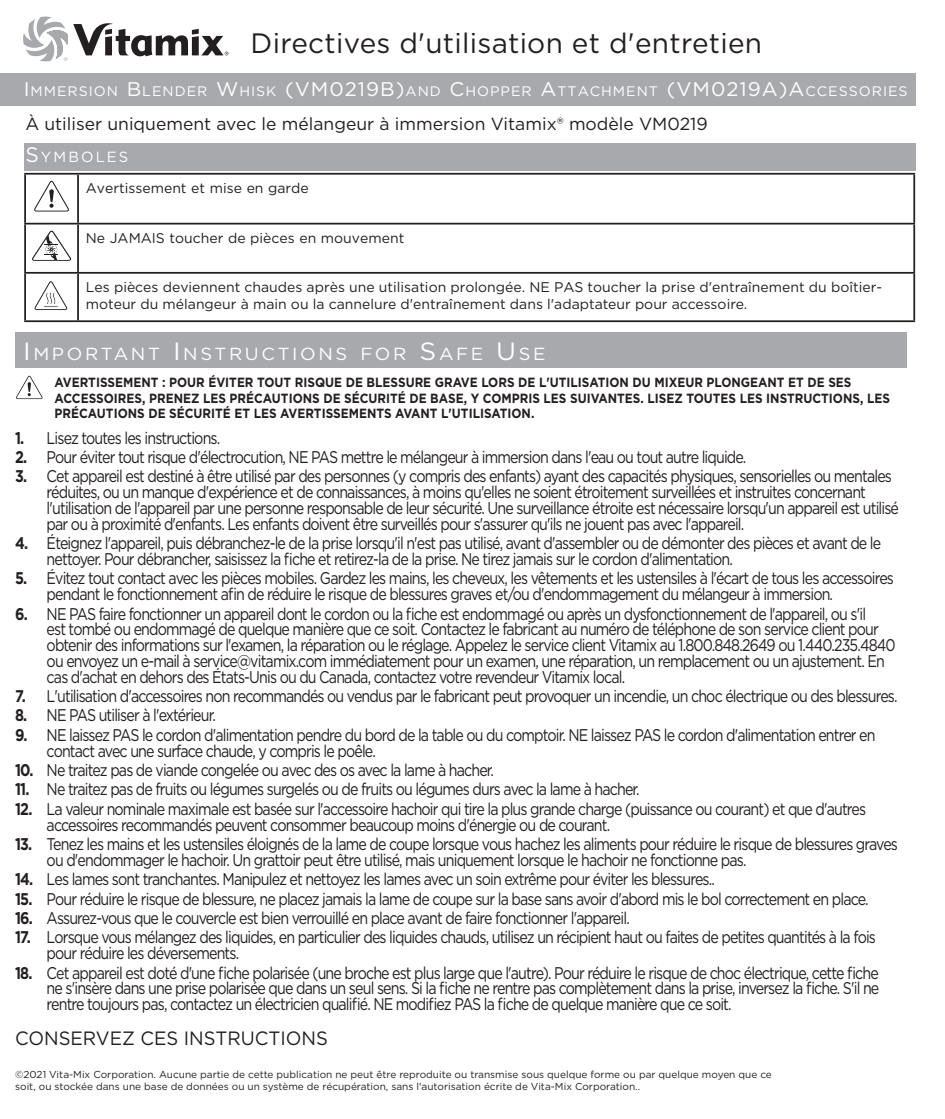
<style>
.page{position:relative;width:945px;height:1119px;background:#fff}
.page>*{position:absolute;margin:0;border:0;box-sizing:border-box;transform-origin:0 0}
.t1{font:28px "Gotham";letter-spacing:.01em;color:#231f20}
.Recipe_Title{font:19.25px "Gotham";color:#231f20;scale:.96 1}
.t2{font:17.5px "Gotham";color:#231f20}
.header_copy_ENG{font:17.5px "Gotham";letter-spacing:.145em;color:#fff;scale:1.05 1}
.t3{font:16.97px/15.8px "Gotham";letter-spacing:-.06em;color:#231f20;scale:.84 1}
.Heading_3{font:14.7px "Gotham";letter-spacing:.145em;color:#fff}
.Subhead_copy{font:14px/16.6px "Gotham";color:#231f20}
.GB8_75{font:14px "Gotham";color:#231f20}
.t4{font:13.83px "Gotham";letter-spacing:.07em;color:#fff}
.t5{font:700 13.3px/15.8px "Gotham";color:#231f20;scale:.89 1}
.GB6_75{font:10.15px/12.1px "Gotham";color:#231f20}
.s1{font-size:19.78px}
.s2{font-size:21px}
.s3{font-size:24.85px}
.s4{font-weight:700}
</style>
<div class="page">
<div style="left:0;top:73px;width:916px;height:33px;background:#a8a9ad"></div>
<svg style="left:23px;top:17px;width:206px;height:44px"></svg>
<div style="left:24px;top:143px;width:892px;height:28px;background:#a8a9ad"></div>
<hr style="left:24px;top:173px;width:54px;height:2px;background:#231f20">
<hr style="left:24px;top:175px;width:2px;height:48px;background:#231f20">
<hr style="left:78px;top:173px;width:837px;height:2px;background:#231f20">
<hr style="left:77px;top:175px;width:2px;height:48px;background:#231f20">
<hr style="left:913px;top:175px;width:2px;height:48px;background:#231f20">
<hr style="left:24px;top:223px;width:54px;height:1px;background:#231f20">
<hr style="left:24px;top:224px;width:2px;height:48px;background:#231f20">
<hr style="left:78px;top:223px;width:837px;height:1px;background:#231f20">
<hr style="left:77px;top:224px;width:2px;height:48px;background:#231f20">
<hr style="left:913px;top:224px;width:2px;height:48px;background:#231f20">
<hr style="left:24px;top:272px;width:54px;height:2px;background:#231f20">
<hr style="left:24px;top:274px;width:2px;height:46px;background:#231f20">
<hr style="left:78px;top:272px;width:837px;height:2px;background:#231f20">
<hr style="left:77px;top:274px;width:2px;height:46px;background:#231f20">
<hr style="left:913px;top:274px;width:2px;height:46px;background:#231f20">
<hr style="left:24px;top:320px;width:54px;height:2px;background:#231f20">
<hr style="left:78px;top:320px;width:837px;height:2px;background:#231f20">
<svg style="left:34px;top:180px;width:35px;height:31px"></svg>
<svg style="left:32px;top:230px;width:40px;height:31px"></svg>
<svg style="left:35px;top:281px;width:32px;height:29px"></svg>
<div style="left:15px;top:332px;width:891px;height:35px;background:#a8a9ad"></div>
<svg style="left:16px;top:375px;width:27px;height:24px"></svg>
<p class="t1" style="left:251px;top:26px;width:513px">Directives d'utilisation et d'entretien</p>
<p class="t4" style="left:24px;top:82px;width:885px"><span class="s1">I</span>MMERSION <span class="s1">B</span>LENDER <span class="s1">W</span>HISK <span class="s1">(VM0219B)</span>AND <span class="s1">C</span>HOPPER <span class="s1">A</span>TTACHMENT <span class="s1">(VM0219A)A</span>CCESSORI ES</p>
<p class="t2" style="left:25px;top:112px;width:684px">À utiliser uniquement avec le mélangeur à immersion Vitamix® modèle VM0219</p>
<p class="Heading_3" style="left:25px;top:147px;width:104px"><span class="s2">S</span>YMB OLES</p>
<p class="GB8_75" style="left:86px;top:179px;width:224px">Avertissement et mise en garde</p>
<p class="GB8_75" style="left:86px;top:229px;width:320px">Ne JAMAIS toucher de pièces en mouvement</p>
<p class="Subhead_copy" style="left:86px;top:278px;width:798px">Les pièces deviennent chaudes après une utilisation prolongée. NE PAS toucher la prise d'entraînement du boîtier&shy;moteur du mélangeur à main ou la cannelure d'entraînement dans l'adaptateur pour accessoire.</p>
<p class="header_copy_ENG" style="left:23px;top:343px;width:499px"><span class="s3">I</span>MPORTANT <span class="s3">I</span>NSTRUCTI ONS FOR <span class="s3">S</span>AFE <span class="s3">U</span>SE</p>
<p class="t5" style="left:55px;top:374px;width:940px">AVERTISSEMENT : POUR ÉVITER TOUT RISQUE DE BLESSURE GRAVE LORS DE L'UTILISATION DU MIXEUR PLONGEANT ET DE SES<br>ACCESSOIRES, PRENEZ LES PRÉCAUTIONS DE SÉCURITÉ DE BASE, Y COMPRIS LES SUIVANTES. LISEZ TOUTES LES INSTRUCTIONS, LES<br>PRÉCAUTIONS DE SÉCURITÉ ET LES AVERTISSEMENTS AVANT L'UTILISATION.</p>
<p class="t3" style="left:15px;top:429px;width:246px"><span class="s4">1.</span> Lisez toutes les instructions.</p>
<p class="t3" style="left:15px;top:448px;width:872px"><span class="s4">2.</span> Pour éviter tout risque d'électrocution, NE PAS mettre le mélangeur à immersion dans l'eau ou tout autre liquide.</p>
<p class="t3" style="left:47px;top:468px;width:1016px;text-indent:-32px"><span class="s4">3.</span> Cet appareil est destiné à être utilisé par des personnes (y compris des enfants) ayant des capacités physiques, sensorielles ou mentales réduites, ou un manque d'expérience et de connaissances, à moins qu'elles ne soient étroitement surveillées et instruites concernant l'utilisation de l'appareil par une personne responsable de leur sécurité. Une surveillance étroite est nécessaire lorsqu'un appareil est utilisé par ou à proximité d'enfants. Les enfants doivent être surveillés pour s'assurer qu'ils ne jouent pas avec l'appareil.</p>
<p class="t3" style="left:47px;top:535px;width:995px;text-indent:-32px"><span class="s4">4.</span> Éteignez l'appareil, puis débranchez-le de la prise lorsqu'il n'est pas utilisé, avant d'assembler ou de démonter des pièces et avant de le nettoyer. Pour débrancher, saisissez la fiche et retirez-la de la prise. Ne tirez jamais sur le cordon d'alimentation.</p>
<p class="t3" style="left:47px;top:570px;width:1010px;text-indent:-32px"><span class="s4">5.</span> Évitez tout contact avec les pièces mobiles. Gardez les mains, les cheveux, les vêtements et les ustensiles à l'écart de tous les accessoires pendant le fonctionnement afin de réduire le risque de blessures graves et/ou d'endommagement du mélangeur à immersion.</p>
<p class="t3" style="left:47px;top:605px;width:1012px;text-indent:-32px"><span class="s4">6.</span> NE PAS faire fonctionner un appareil dont le cordon ou la fiche est endommagé ou après un dysfonctionnement de l'appareil, ou s'il<br>est tombé ou endommagé de quelque manière que ce soit. Contactez le fabricant au numéro de téléphone de son service client pour obtenir des informations sur l'examen, la réparation ou le réglage. Appelez le service client Vitamix au 1.800.848.2649 ou 1.440.235.4840 ou envoyez un e-mail à service@vitamix.com immédiatement pour un examen, une réparation, un remplacement ou un ajustement. En cas d'achat en dehors des États-Unis ou du Canada, contactez votre revendeur Vitamix local.</p>
<p class="t3" style="left:15px;top:687px;width:1052px"><span class="s4">7.</span> L'utilisation d'accessoires non recommandés ou vendus par le fabricant peut provoquer un incendie, un choc électrique ou des blessures.</p>
<p class="t3" style="left:15px;top:707px;width:240px"><span class="s4">8.</span> NE PAS utiliser à l'extérieur.</p>
<p class="t3" style="left:47px;top:726px;width:988px;text-indent:-32px"><span class="s4">9.</span> NE laissez PAS le cordon d'alimentation pendre du bord de la table ou du comptoir. NE laissez PAS le cordon d'alimentation entrer en contact avec une surface chaude, y compris le poêle.</p>
<p class="t3" style="left:15px;top:761px;width:572px"><span class="s4">10.</span> Ne traitez pas de viande congelée ou avec des os avec la lame à hacher.</p>
<p class="t3" style="left:15px;top:781px;width:745px"><span class="s4">11.</span> Ne traitez pas de fruits ou légumes surgelés ou de fruits ou légumes durs avec la lame à hacher.</p>
<p class="t3" style="left:47px;top:800px;width:977px;text-indent:-32px"><span class="s4">12.</span> La valeur nominale maximale est basée sur l'accessoire hachoir qui tire la plus grande charge (puissance ou courant) et que d'autres accessoires recommandés peuvent consommer beaucoup moins d'énergie ou de courant.</p>
<p class="t3" style="left:47px;top:835px;width:1015px;text-indent:-32px"><span class="s4">13.</span> Tenez les mains et les ustensiles éloignés de la lame de coupe lorsque vous hachez les aliments pour réduire le risque de blessures graves ou d'endommager le hachoir. Un grattoir peut être utilisé, mais uniquement lorsque le hachoir ne fonctionne pas.</p>
<p class="t3" style="left:15px;top:870px;width:835px"><span class="s4">14.</span> Les lames sont tranchantes. Manipulez et nettoyez les lames avec un soin extrême pour éviter les blessures..</p>
<p class="t3" style="left:15px;top:890px;width:1018px"><span class="s4">15.</span> Pour réduire le risque de blessure, ne placez jamais la lame de coupe sur la base sans avoir d'abord mis le bol correctement en place.</p>
<p class="t3" style="left:15px;top:909px;width:733px"><span class="s4">16.</span> Assurez-vous que le couvercle est bien verrouillé en place avant de faire fonctionner l'appareil.</p>
<p class="t3" style="left:47px;top:929px;width:989px;text-indent:-32px"><span class="s4">17.</span> Lorsque vous mélangez des liquides, en particulier des liquides chauds, utilisez un récipient haut ou faites de petites quantités à la fois pour réduire les déversements.</p>
<p class="t3" style="left:47px;top:964px;width:993px;text-align:justify;text-indent:-32px"><span class="s4">18.</span> Cet appareil est doté d'une fiche polarisée (une broche est plus large que l'autre). Pour réduire le risque de choc électrique, cette fiche ne s'insère dans une prise polarisée que dans un seul sens. Si la fiche ne rentre pas complètement dans la prise, inversez la fiche. S'il ne rentre toujours pas, contactez un électricien qualifié. NE modifiez PAS la fiche de quelque manière que ce soit.</p>
<p class="Recipe_Title" style="left:15px;top:1025px;width:327px">CONSERVEZ CES INSTRUCTIONS</p>
<p class="GB6_75" style="left:15px;top:1068px;width:758px">©2021 Vita-Mix Corporation. Aucune partie de cette publication ne peut être reproduite ou transmise sous quelque forme ou par quelque moyen que ce soit, ou stockée dans une base de données ou un système de récupération, sans l'autorisation écrite de Vita-Mix Corporation..</p>
</div>
